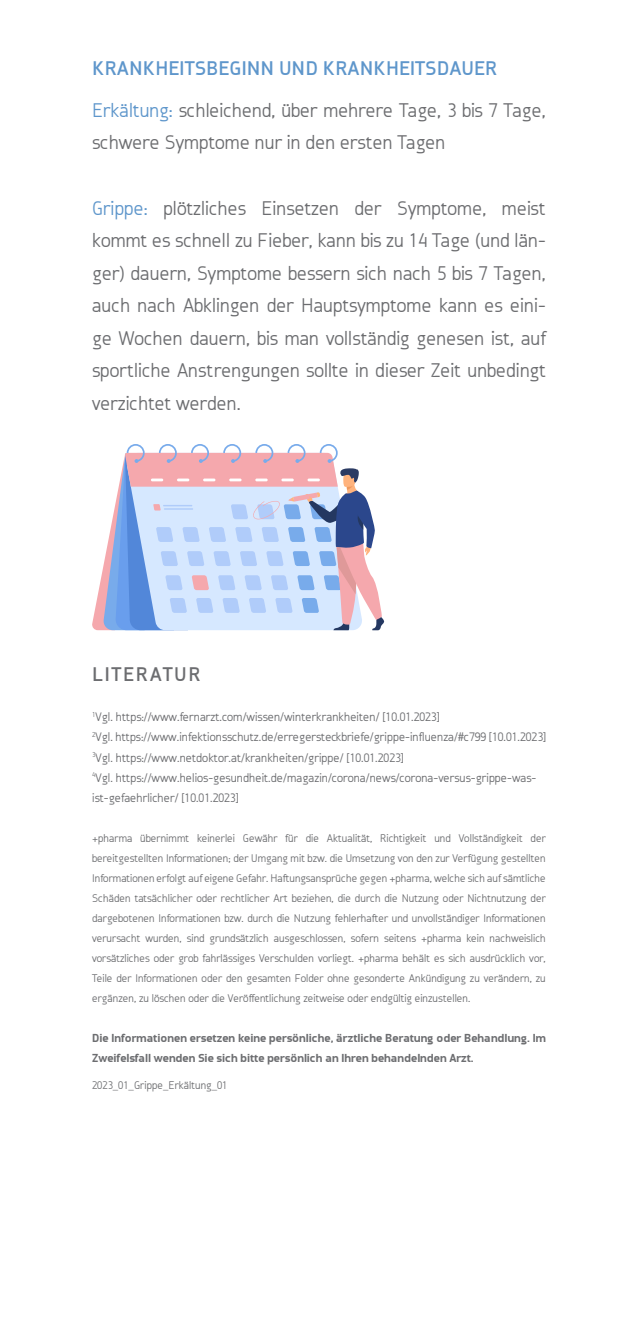
<style>
.page{position:relative;width:638px;height:1319px;background:#fff}
.page>*{position:absolute;margin:0;border:0;box-sizing:border-box;transform-origin:0 0}
.t1{font:300 20px/32.5px "Informatic";color:#6c6d70}
.t2{font:20px "Informatic";color:#5e96cb}
.t3{font:20px "Informatic";letter-spacing:.08em;color:#6c6d70}
.t4{font:300 12.5px/20px "Informatic";color:#6c6d70}
.t5{font:300 11.25px/20px "Informatic";color:#6c6d70;text-align:justify}
.t6{font:700 11.25px/20px "Informatic";color:#6c6d70}
.s1{color:#5e96cb}
</style>
<div class="page">
<svg style="left:92px;top:444px;width:292px;height:186px"></svg>
<p class="t2" style="left:92px;top:57px;width:407px">KRANKHEITSBEGINN UND KRANKHEITSDAUER</p>
<p class="t1" style="left:92px;top:94px;width:455px"><span class="s1">Erkältung:</span> schleichend, über mehrere Tage, 3 bis 7 Tage, schwere Symptome nur in den ersten Tagen</p>
<p class="t1" style="left:92px;top:191px;width:455px;text-align:justify"><span class="s1">Grippe:</span> plötzliches Einsetzen der Symptome, meist kommt es schnell zu Fieber, kann bis zu 14 Tage (und län&shy;ger) dauern, Symptome bessern sich nach 5 bis 7 Tagen, auch nach Abklingen der Hauptsymptome kann es eini&shy;ge Wochen dauern, bis man vollständig genesen ist, auf sportliche Anstrengungen sollte in dieser Zeit unbedingt verzichtet werden.</p>
<p class="t3" style="left:92px;top:663px;width:110px">LITERATUR</p>
<p class="t4" style="left:92px;top:707px;width:349px"><sup>1</sup>Vgl. https://www.fernarzt.com/wissen/winterkrankheiten/ [10.01.2023]</p>
<p class="t4" style="left:92px;top:727px;width:455px"><sup>2</sup>Vgl. https://www.infektionsschutz.de/erregersteckbriefe/grippe-influenza/#c799 [10.01.2023]</p>
<p class="t4" style="left:92px;top:747px;width:313px"><sup>3</sup>Vgl. https://www.netdoktor.at/krankheiten/grippe/ [10.01.2023]</p>
<p class="t4" style="left:92px;top:767px;width:446px"><sup>4</sup>Vgl. https://www.helios-gesundheit.de/magazin/corona/news/corona-versus-grippe-was&shy;ist-gefaehrlicher/ [10.01.2023]</p>
<p class="t5" style="left:92px;top:827px;width:455px">+pharma übernimmt keinerlei Gewähr für die Aktualität, Richtigkeit und Vollständigkeit der bereitgestellten Informationen; der Umgang mit bzw. die Umsetzung von den zur Verfügung gestellten Informationen erfolgt auf eigene Gefahr. Haftungsansprüche gegen +pharma, welche sich auf sämtliche Schäden tatsächlicher oder rechtlicher Art beziehen, die durch die Nutzung oder Nichtnutzung der dargebotenen Informationen bzw. durch die Nutzung fehlerhafter und unvollständiger Informationen verursacht wurden, sind grundsätzlich ausgeschlossen, sofern seitens +pharma kein nachweislich vorsätzliches oder grob fahrlässiges Verschulden vorliegt. +pharma behält es sich ausdrücklich vor, Teile der Informationen oder den gesamten Folder ohne gesonderte Ankündigung zu verändern, zu ergänzen, zu löschen oder die Veröffentlichung zeitweise oder endgültig einzustellen.</p>
<p class="t6" style="left:92px;top:1027px;width:455px">Die Informationen ersetzen keine persönliche, ärztliche Beratung oder Behandlung. Im<br>Zweifelsfall wenden Sie sich bitte persönlich an Ihren behandelnden Arzt.</p>
<p class="t5" style="left:92px;top:1075px;width:137px">2023_01_Grippe_Erkältung_01</p>
</div>
